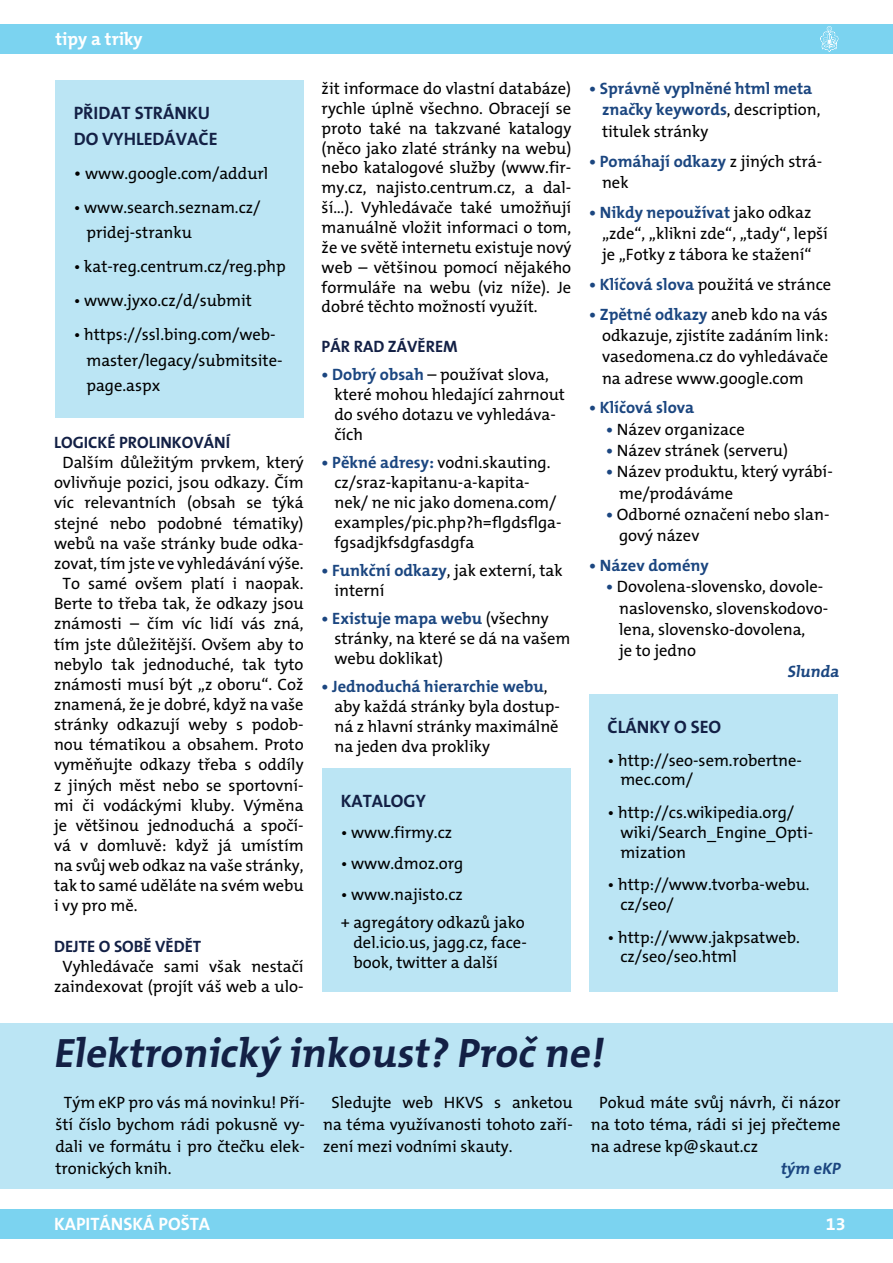
<style>
.page{position:relative;width:893px;height:1263px;background:#fff}
.page>*{position:absolute;margin:0;border:0;box-sizing:border-box;transform-origin:0 0}
.t1{font:700 41.25px "The Mix CE B7";color:#132045}
.t2{font:700 18px "The Mix CE B7";color:#132045}
.t3{font:700 18px "The Mix CE B7";color:#fff}
.t4{font:16.5px/19.8px "The Mix CE B5 Plain";color:#000}
.t5{font:700 16.5px/21.3px "The Mix CE B7";color:#1b4680}
.t6{font:700 16.5px "The Mix CE B7";color:#132045}
.s1{font-size:18px}
.s2{font-family:"The Mix CE B7";font-weight:700;color:#1b4680}
.s3{font-family:"The Mix CE B5 Plain";font-weight:400;color:#000}
</style>
<div class="page">
<div style="left:0;top:1209px;width:893px;height:30px;background:#7bd3f0"></div>
<div style="left:0;top:24px;width:893px;height:30px;background:#7bd3f0"></div>
<svg style="left:820px;top:26px;width:19px;height:26px"></svg>
<div style="left:0;top:1023px;width:893px;height:165px;background:#bbe5f4"></div>
<div style="left:55px;top:81px;width:249px;height:337px;background:#bbe5f4"></div>
<div style="left:322px;top:769px;width:249px;height:223px;background:#bbe5f4"></div>
<div style="left:589px;top:694px;width:249px;height:298px;background:#bbe5f4"></div>
<p class="t3" style="left:55px;top:29px;width:89px">tipy a triky</p>
<p class="t2" style="left:74px;top:103px;width:30px">Přidat</p>
<p class="t2" style="left:135px;top:103px;width:41px">st ránk</p>
<p class="t2" style="left:198px;top:103px;width:14px">u</p>
<p class="t2" style="left:74px;top:128px;width:62px">do vyhledáva</p>
<p class="t2" style="left:198px;top:128px;width:18px">če</p>
<p class="t4" style="left:74px;top:164px;width:196px"><span class="s1">•</span> www.google.com/addurl</p>
<p class="t4" style="left:86px;top:195px;width:176px;line-height:25.5px;text-indent:-13px">• www.search.seznam.cz/ pridej-stranku</p>
<p class="t4" style="left:74px;top:257px;width:214px">• kat-reg.centrum.cz/reg.php</p>
<p class="t4" style="left:74px;top:291px;width:180px">• www.jyxo.cz/d/submit</p>
<p class="t4" style="left:86px;top:323px;width:198px;line-height:25.5px;text-indent:-13px">• https://ssl.bing.com/web&shy;master/legacy/submitsite&shy;page.aspx</p>
<p class="t6" style="left:54px;top:433px;width:94px">Logické prolinkován</p>
<p class="t6" style="left:226px;top:433px;width:6px">í</p>
<p class="t4" style="left:62px;top:454px;width:243px">Dalším důležitým prvkem, který</p>
<p class="t4" style="left:54px;top:474px;width:251px">ovlivňuje pozici, jsou odkazy. Čím</p>
<p class="t4" style="left:54px;top:494px;width:251px">víc relevantních (obsah se týká</p>
<p class="t4" style="left:54px;top:514px;width:251px">stejné nebo podobné tématiky)</p>
<p class="t4" style="left:54px;top:534px;width:251px">webů na vaše stránky bude odka-</p>
<p class="t4" style="left:54px;top:554px;width:251px">zovat, tím jste ve vyhledávání výše.</p>
<p class="t4" style="left:62px;top:574px;width:243px">To samé ovšem platí i naopak.</p>
<p class="t4" style="left:54px;top:595px;width:251px">Berte to třeba tak, že odkazy jsou</p>
<p class="t4" style="left:54px;top:615px;width:251px">známosti – čím víc lidí vás zná,</p>
<p class="t4" style="left:54px;top:635px;width:251px">tím jste důležitější. Ovšem aby to</p>
<p class="t4" style="left:54px;top:655px;width:251px">nebylo tak jednoduché, tak tyto</p>
<p class="t4" style="left:54px;top:675px;width:251px">známosti musí být „z oboru“. Což</p>
<p class="t4" style="left:54px;top:695px;width:251px">znamená, že je dobré, když na vaše</p>
<p class="t4" style="left:54px;top:715px;width:251px">stránky odkazují weby s podob-</p>
<p class="t4" style="left:54px;top:736px;width:251px">nou tématikou a obsahem. Proto</p>
<p class="t4" style="left:54px;top:756px;width:251px">vyměňujte odkazy třeba s oddíly</p>
<p class="t4" style="left:54px;top:776px;width:251px">z jiných měst nebo se sportovní-</p>
<p class="t4" style="left:54px;top:796px;width:251px">mi či vodáckými kluby. Výměna</p>
<p class="t4" style="left:54px;top:816px;width:251px">je většinou jednoduchá a spočí-</p>
<p class="t4" style="left:54px;top:836px;width:251px">vá v domluvě: když já umístím</p>
<p class="t4" style="left:54px;top:856px;width:251px">na svůj web odkaz na vaše stránky,</p>
<p class="t4" style="left:54px;top:877px;width:251px">tak to samé uděláte na svém webu</p>
<p class="t4" style="left:54px;top:897px;width:85px">i vy pro mě.</p>
<p class="t6" style="left:54px;top:937px;width:147px">Dejte o sobě vědět</p>
<p class="t4" style="left:54px;top:957px;width:251px;text-align:center">Vyhledávače sami však nestačí zaindexovat (projít váš web a ulo-</p>
<p class="t4" style="left:322px;top:80px;width:251px;text-align:justify">žit informace do vlastní databáze) rychle úplně všechno. Obracejí se proto také na takzvané katalogy (něco jako zlaté stránky na webu) nebo katalogové služby (www.fir&shy;my.cz, najisto.centrum.cz, a dal&shy;ší…). Vyhledávače také umožňují manuálně vložit informaci o tom, že ve světě internetu existuje nový web – většinou pomocí nějakého formuláře na webu (viz níže). Je dobré těchto možností využít.</p>
<p class="t6" style="left:322px;top:337px;width:138px">Pár rad závěrem</p>
<p class="t4" style="left:334px;top:366px;width:232px;text-indent:-13px"><span class="s2">• Dobrý obsah</span> – používat slova, které mohou hledající zahrnout do svého dotazu ve vyhledáva&shy;čích</p>
<p class="t4" style="left:334px;top:454px;width:229px;text-indent:-13px"><span class="s2">• Pěkné adresy:</span> vodni.skauting. cz/sraz-kapitanu-a-kapita&shy;nek/ ne nic jako domena.com/ examples/pic.php?h=flgdsflga&shy;fgsadjkfsdgfasdgfa</p>
<p class="t4" style="left:334px;top:561px;width:230px;text-indent:-13px"><span class="s2">• Funkční odkazy</span>, jak externí, tak interní</p>
<p class="t5" style="left:322px;top:608px;width:229px">• Existuje mapa webu <span class="s3">(všechny</span></p>
<p class="t4" style="left:334px;top:629px;width:237px">stránky, na které se dá na vašem webu doklikat)</p>
<p class="t5" style="left:322px;top:676px;width:228px">• J ednoduchá hierarchie webu<span class="s3">,</span></p>
<p class="t4" style="left:334px;top:697px;width:227px;text-align:justify">aby každá stránky byla dostup&shy;ná z hlavní stránky maximálně na jeden dva prokliky</p>
<p class="t2" style="left:341px;top:791px;width:23px">Katalo</p>
<p class="t2" style="left:404px;top:791px;width:24px">gy</p>
<p class="t4" style="left:341px;top:823px;width:113px">• www.firmy.cz</p>
<p class="t4" style="left:341px;top:854px;width:124px">• www.dmoz.org</p>
<p class="t4" style="left:341px;top:881px;width:186px;line-height:28.3px">• www.najisto.cz<br>+ agregátory odkazů jako</p>
<p class="t4" style="left:353px;top:933px;width:175px">del.icio.us, jagg.cz, face&shy;book, twitter a další</p>
<p class="t5" style="left:602px;top:79px;width:220px;text-indent:-13px">• Správně vyplněné html meta značky keywords<span class="s3">, description,</span></p>
<p class="t4" style="left:602px;top:122px;width:108px">titulek stránky</p>
<p class="t5" style="left:589px;top:151px;width:234px">• Pomáhají odkazy <span class="s3">z jiných strá-</span></p>
<p class="t4" style="left:602px;top:173px;width:28px">nek</p>
<p class="t5" style="left:589px;top:202px;width:224px">• Nikdy nepoužívat <span class="s3">jako odkaz</span></p>
<p class="t4" style="left:602px;top:224px;width:227px;line-height:21.3px">„zde“, „klikni zde“, „tady“, lepší je „Fotky z tábora ke stažení“</p>
<p class="t4" style="left:589px;top:275px;width:243px"><span class="s2">• Klíčová slova</span> použitá ve stránce</p>
<p class="t5" style="left:589px;top:304px;width:240px">• Zpětné odkazy <span class="s3">aneb kdo na vás</span></p>
<p class="t4" style="left:602px;top:326px;width:228px;line-height:21.3px;text-align:justify">odkazuje, zjistíte zadáním link: vasedomena.cz do vyhledávače na adrese www.google.com</p>
<p class="t5" style="left:589px;top:398px;width:106px">• Klíčová slova</p>
<p class="t4" style="left:606px;top:420px;width:140px"><span class="s2">•</span> Název organizace</p>
<p class="t4" style="left:606px;top:441px;width:183px"><span class="s2">•</span> Název stránek (serveru)</p>
<p class="t4" style="left:619px;top:462px;width:215px;line-height:21.3px;text-indent:-13px"><span class="s2">•</span> Název produktu, který vyrábí&shy;me/prodáváme</p>
<p class="t4" style="left:619px;top:504px;width:212px;line-height:21.3px;text-indent:-13px"><span class="s2">•</span> Odborné označení nebo slan&shy;gový název</p>
<p class="t5" style="left:589px;top:555px;width:121px">• Název domény</p>
<p class="t4" style="left:619px;top:577px;width:211px;line-height:21.3px;text-indent:-13px"><span class="s2">•</span> Dovolena-slovensko, dovole&shy;naslovensko, slovenskodovo&shy;lena, slovensko-dovolena,<br>je to jedno</p>
<p class="t5" style="left:787px;top:662px;width:56px">Slunda</p>
<p class="t2" style="left:608px;top:717px;width:12px">Článk</p>
<p class="t2" style="left:660px;top:717px;width:63px">y o SEO</p>
<p class="t4" style="left:620px;top:751px;width:183px;text-indent:-13px">• http://seo-sem.robertne&shy;mec.com/</p>
<p class="t4" style="left:620px;top:803px;width:194px;text-indent:-13px">• http://cs.wikipedia.org/ wiki/Search_Engine_Opti&shy;mization</p>
<p class="t4" style="left:620px;top:875px;width:191px;text-indent:-13px">• http://www.tvorba-webu. cz/seo/</p>
<p class="t4" style="left:620px;top:928px;width:181px;text-indent:-13px">• http://www.jakpsatweb. cz/seo/seo.html</p>
<h1 class="t1" style="left:53px;top:1030px;width:558px">Elektronický inkoust? Proč ne!</h1>
<p class="t4" style="left:55px;top:1092px;width:251px;line-height:21.8px;text-align:justify;text-indent:8px">Tým eKP pro vás má novinku! Pří&shy;ští číslo bychom rádi pokusně vy&shy;dali ve formátu i pro čtečku elek&shy;tronických knih.</p>
<p class="t4" style="left:323px;top:1092px;width:251px;line-height:21.8px;text-align:justify;text-indent:8px">Sledujte web HKVS s anketou na téma využívanosti tohoto zaří&shy;zení mezi vodními skauty.</p>
<p class="t4" style="left:591px;top:1092px;width:251px;line-height:21.8px;text-align:justify;text-indent:8px">Pokud máte svůj návrh, či názor na toto téma, rádi si jej přečteme na adrese kp@skaut.cz</p>
<p class="t5" style="left:780px;top:1158px;width:64px">tým eKP</p>
<p class="t3" style="left:54px;top:1214px;width:158px">KAPITÁNSKÁ POŠTA</p>
<p class="t3" style="left:826px;top:1214px;width:21px">13</p>
</div>
